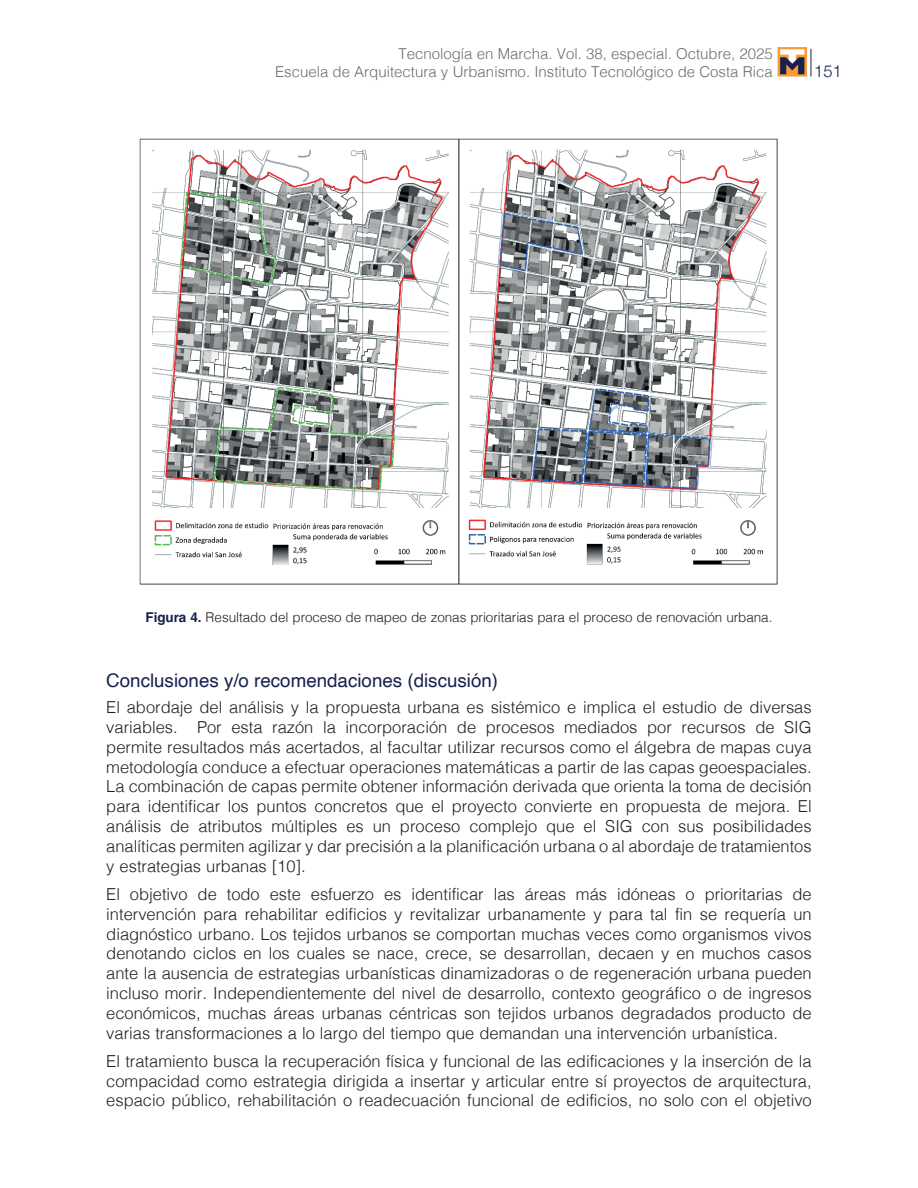
<style>
.page{position:relative;width:918px;height:1188px;background:#fff}
.page>*{position:absolute;margin:0;border:0;box-sizing:border-box;transform-origin:0 0}
.t1{font:18.75px "Helvetica";color:#17214b}
.t2{font:300 16.5px/19.8px "Helvetica";color:#231f20;text-align:justify}
.t3{font:300 16.5px "Helvetica Neue";color:#17214b}
.t4{font:300 15px/18px "Helvetica";color:#6c6d70;text-align:right}
.t5{font:300 13.5px "Helvetica";letter-spacing:-.005em;color:#231f20}
.s1{font-weight:700;color:#17214b}
</style>
<div class="page">
<svg style="left:811px;top:49px;width:1px;height:28px"></svg>
<svg style="left:778px;top:47px;width:29px;height:30px"></svg>
<svg style="left:780px;top:49px;width:24px;height:25px"></svg>
<img style="left:139px;top:138px;width:639px;height:447px">
<p class="t4" style="left:275px;top:43px;width:499px">Tecnología en Marcha. Vol. 38, especial. Octubre, 2025<br>Escuela de Arquitectura y Urbanismo. Instituto Tecnológico de Costa Rica</p>
<p class="t3" style="left:814px;top:57px;width:29px">151</p>
<p class="t5" style="left:146px;top:606px;width:628px"><span class="s1">Figura 4.</span> Resultado del proceso de mapeo de zonas prioritarias para el proceso de renovación urbana.</p>
<p class="t1" style="left:106px;top:666px;width:393px">Conclusiones y/o recomendaciones (discusión)</p>
<p class="t2" style="left:106px;top:696px;width:707px">El abordaje del análisis y la propuesta urbana es sistémico e implica el estudio de diversas variables. Por esta razón la incorporación de procesos mediados por recursos de SIG permite resultados más acertados, al facultar utilizar recursos como el álgebra de mapas cuya metodología conduce a efectuar operaciones matemáticas a partir de las capas geoespaciales.<br>La combinación de capas permite obtener información derivada que orienta la toma de decisión para identificar los puntos concretos que el proyecto convierte en propuesta de mejora. El análisis de atributos múltiples es un proceso complejo que el SIG con sus posibilidades analíticas permiten agilizar y dar precisión a la planificación urbana o al abordaje de tratamientos y estrategias urbanas [10].</p>
<p class="t2" style="left:106px;top:883px;width:707px">El objetivo de todo este esfuerzo es identificar las áreas más idóneas o prioritarias de intervención para rehabilitar edificios y revitalizar urbanamente y para tal fin se requería un diagnóstico urbano. Los tejidos urbanos se comportan muchas veces como organismos vivos denotando ciclos en los cuales se nace, crece, se desarrollan, decaen y en muchos casos ante la ausencia de estrategias urbanísticas dinamizadoras o de regeneración urbana pueden incluso morir. Independientemente del nivel de desarrollo, contexto geográfico o de ingresos económicos, muchas áreas urbanas céntricas son tejidos urbanos degradados producto de varias transformaciones a lo largo del tiempo que demandan una intervención urbanística.</p>
<p class="t2" style="left:106px;top:1050px;width:707px">El tratamiento busca la recuperación física y funcional de las edificaciones y la inserción de la compacidad como estrategia dirigida a insertar y articular entre sí proyectos de arquitectura, espacio público, rehabilitación o readecuación funcional de edificios, no solo con el objetivo</p>
</div>
